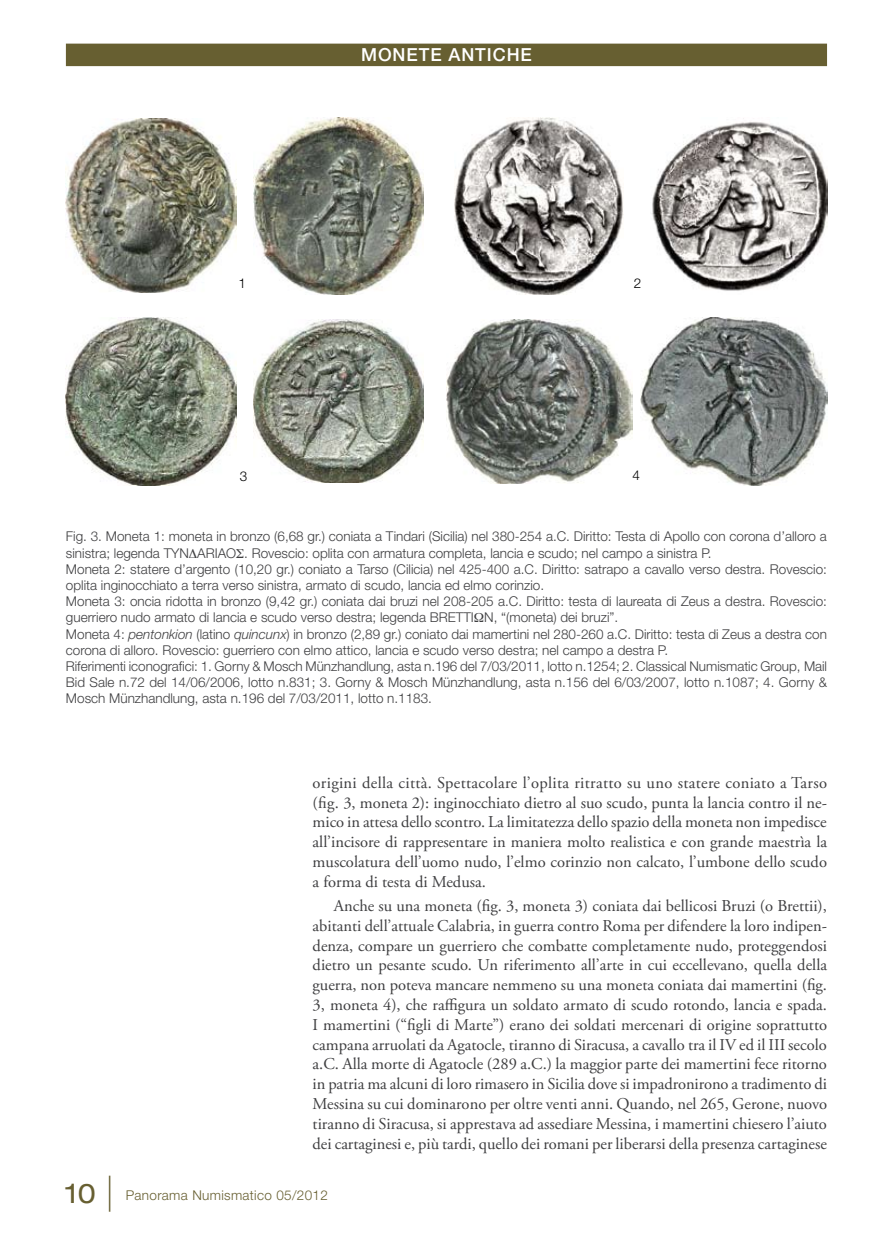
<style>
.page{position:relative;width:893px;height:1234px;background:#fff}
.page>*{position:absolute;margin:0;border:0;box-sizing:border-box;transform-origin:0 0}
.t1{font:100 36px "Helvetica Neue";color:#675f31}
.t2{font:expanded 27px "Helvetica Neue";color:#675f31}
.t3{font:500 18px "Helvetica Neue";letter-spacing:.05em;color:#fff}
.t4{font:16.5px/19.8px "Adobe Garamond Pro";color:#3e3e40;text-align:justify}
.t5{font:300 13.5px/16.2px "Helvetica Neue";color:#3e3e40}
.t6{font:300 13.5px "Helvetica Neue";letter-spacing:.025em;color:#675f31}
.t7{font:300 13.5px "Helvetica Neue";color:#000}
.s1{font-style:italic}
</style>
<div class="page">
<img style="left:641px;top:318px;width:186px;height:167px">
<img style="left:652px;top:118px;width:175px;height:173px">
<img style="left:66px;top:317px;width:170px;height:168px">
<img style="left:66px;top:119px;width:170px;height:174px">
<img style="left:253px;top:117px;width:171px;height:177px">
<img style="left:253px;top:319px;width:171px;height:164px">
<img style="left:446px;top:319px;width:186px;height:164px">
<img style="left:455px;top:117px;width:169px;height:178px">
<div style="left:66px;top:44px;width:761px;height:22px;background:#675f31"></div>
<p class="t7" style="left:239px;top:275px;width:9px">1</p>
<p class="t3" style="left:361px;top:52px;width:172px">MONETE ANTICHE</p>
<p class="t7" style="left:634px;top:275px;width:9px">2</p>
<p class="t7" style="left:240px;top:467px;width:9px">3</p>
<p class="t7" style="left:633px;top:466px;width:9px">4</p>
<p class="t5" style="left:66px;top:528px;width:763px">Fig. 3. Moneta 1: moneta in bronzo (6,68 gr.) coniata a Tindari (Sicilia) nel 380-254 a.C. Diritto: Testa di Apollo con corona d’alloro a sinistra; legenda TYN ARIAO . Rovescio: oplita con armatura completa, lancia e scudo; nel campo a sinistra P.<br>Moneta 2: statere d’argento (10,20 gr.) coniato a Tarso (Cilicia) nel 425-400 a.C. Diritto: satrapo a cavallo verso destra. Rovescio: oplita inginocchiato a terra verso sinistra, armato di scudo, lancia ed elmo corinzio.<br>Moneta 3: oncia ridotta in bronzo (9,42 gr.) coniata dai bruzi nel 208-205 a.C. Diritto: testa di laureata di Zeus a destra. Rovescio: guerriero nudo armato di lancia e scudo verso destra; legenda BRETTI N, “(moneta) dei bruzi”.<br>Moneta 4: <span class="s1">pentonkion</span> (latino <span class="s1">quincunx</span>) in bronzo (2,89 gr.) coniato dai mamertini nel 280-260 a.C. Diritto: testa di Zeus a destra con corona di alloro. Rovescio: guerriero con elmo attico, lancia e scudo verso destra; nel campo a destra P.<br>Riferimenti iconografici: 1. Gorny &amp; Mosch Münzhandlung, asta n.196 del 7/03/2011, lotto n.1254; 2. Classical Numismatic Group, Mail Bid Sale n.72 del 14/06/2006, lotto n.831; 3. Gorny &amp; Mosch Münzhandlung, asta n.156 del 6/03/2007, lotto n.1087; 4. Gorny &amp; Mosch Münzhandlung, asta n.196 del 7/03/2011, lotto n.1183.</p>
<h2 class="t2" style="left:66px;top:1176px;width:32px">10</h2>
<h1 class="t1" style="left:106px;top:1170px;width:9px">|</h1>
<p class="t4" style="left:313px;top:773px;width:516px">origini della città. Spettacolare l’oplita ritratto su uno statere coniato a Tarso (fig. 3, moneta 2): inginocchiato dietro al suo scudo, punta la lancia contro il ne&shy;mico in attesa dello scontro. La limitatezza dello spazio della moneta non impedisce all’incisore di rappresentare in maniera molto realistica e con grande maestrìa la muscolatura dell’uomo nudo, l’elmo corinzio non calcato, l’umbone dello scudo a forma di testa di Medusa.</p>
<p class="t4" style="left:313px;top:896px;width:516px;text-indent:21px">Anche su una moneta (fig. 3, moneta 3) coniata dai bellicosi Bruzi (o Brettii), abitanti dell’attuale Calabria, in guerra contro Roma per difendere la loro indipen&shy;denza, compare un guerriero che combatte completamente nudo, proteggendosi dietro un pesante scudo. Un riferimento all’arte in cui eccellevano, quella della guerra, non poteva mancare nemmeno su una moneta coniata dai mamertini (fig.<br>3, moneta 4), che raffigura un soldato armato di scudo rotondo, lancia e spada.<br>I mamertini (“figli di Marte”) erano dei soldati mercenari di origine soprattutto campana arruolati da Agatocle, tiranno di Siracusa, a cavallo tra il IV ed il III secolo a.C. Alla morte di Agatocle (289 a.C.) la maggior parte dei mamertini fece ritorno in patria ma alcuni di loro rimasero in Sicilia dove si impadronirono a tradimento di Messina su cui dominarono per oltre venti anni. Quando, nel 265, Gerone, nuovo tiranno di Siracusa, si apprestava ad assediare Messina, i mamertini chiesero l’aiuto dei cartaginesi e, più tardi, quello dei romani per liberarsi della presenza cartaginese</p>
<p class="t6" style="left:126px;top:1186px;width:204px">Panorama Numismatico 05/2012</p>
</div>
